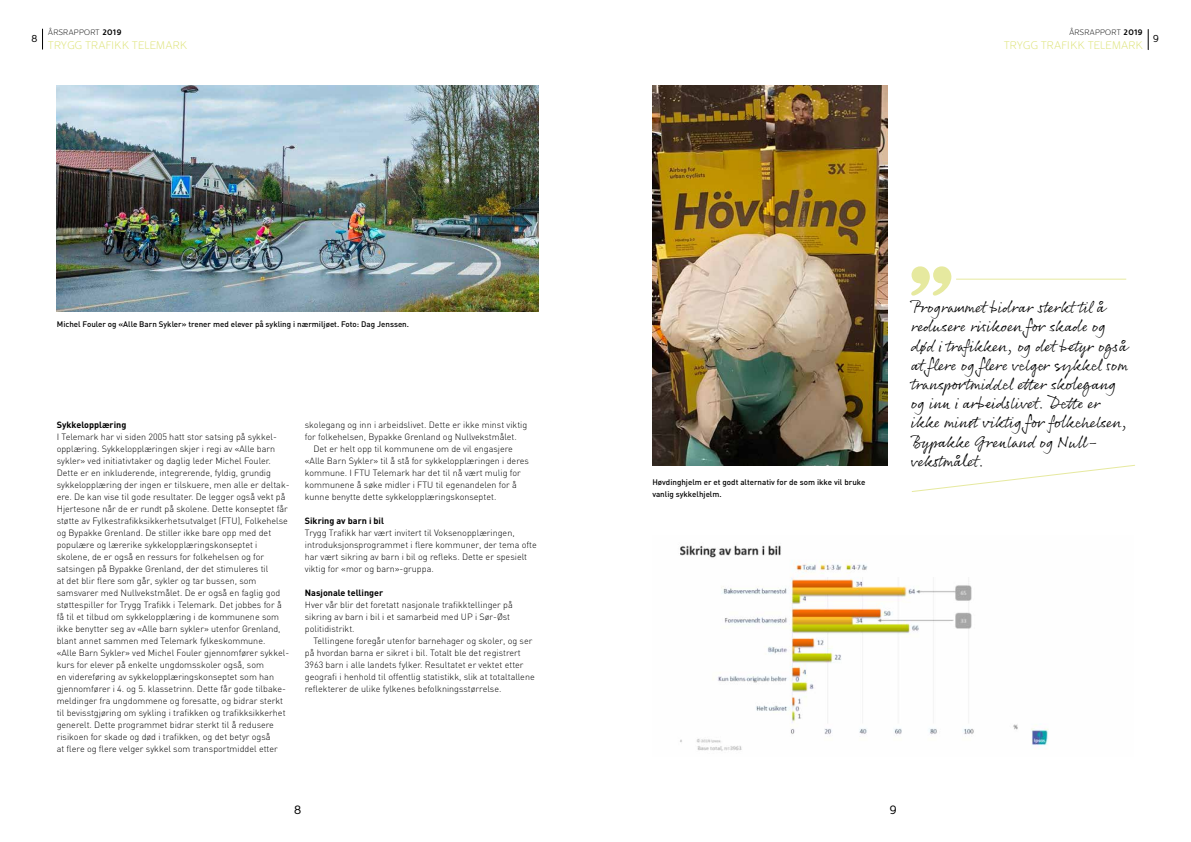
<style>
.page{position:relative;width:1191px;height:842px;background:#fff}
.page>*{position:absolute;margin:0;border:0;box-sizing:border-box;transform-origin:0 0}
.t1{font:16px/19.2px "Rollerscript Smooth";letter-spacing:.005em;color:#000}
.t2{font:12px "Oblik";color:#000}
.t3{font:300 11px "Oblik";letter-spacing:.05em;color:#dbe16f}
.t4{font:10px "Oblik";color:#000}
.t5{font:300 9px/12px "DIN";color:#000}
.t6{font:700 9px "DIN";color:#000}
.t7{font:500 8px/12px "DIN";color:#000}
.t8{font:300 8px "Oblik";letter-spacing:.05em;color:#000}
.s1{font-weight:700}
</style>
<div class="page">
<svg style="left:42px;top:29px;width:1px;height:20px"></svg>
<svg style="left:1148px;top:29px;width:1px;height:21px"></svg>
<img style="left:652px;top:85px;width:235px;height:380px">
<img style="left:57px;top:85px;width:482px;height:227px">
<img style="left:680px;top:545px;width:369px;height:206px">
<svg style="left:911px;top:266px;width:40px;height:30px"></svg>
<svg style="left:911px;top:464px;width:224px;height:28px"></svg>
<hr style="left:956px;top:279px;width:170px;height:1px;background:#e6e99f">
<p class="t4" style="left:32px;top:33px;width:7px">8</p>
<p class="t8" style="left:48px;top:28px;width:75px">ÅRSRAPPORT <span class="s1">2019</span></p>
<p class="t3" style="left:48px;top:39px;width:140px">TRYGG TRAFIKK TELEMARK</p>
<p class="t8" style="left:1069px;top:28px;width:75px">ÅRSRAPPORT <span class="s1">2019</span></p>
<p class="t3" style="left:1004px;top:39px;width:140px">TRYGG TRAFIKK TELEMARK</p>
<p class="t4" style="left:1153px;top:33px;width:7px">9</p>
<p class="t7" style="left:57px;top:318px;width:354px">Michel Fouler og «Alle Barn Sykler» trener med elever på sykling i nærmiljøet. Foto: Dag Jenssen.</p>
<p class="t6" style="left:57px;top:419px;width:71px">Sykkelopplæring</p>
<p class="t5" style="left:57px;top:431px;width:234px">I Telemark har vi siden 2005 hatt stor satsing på sykkel&shy;opplæring. Sykkelopplæringen skjer i regi av «Alle barn sykler» ved initiativtaker og daglig leder Michel Fouler.<br>Dette er en inkluderende, integrerende, fyldig, grundig sykkelopplæring der ingen er tilskuere, men alle er deltak&shy;ere. De kan vise til gode resultater. De legger også vekt på Hjertesone når de er rundt på skolene. Dette konseptet får støtte av Fylkestrafikksikkerhetsutvalget (FTU), Folkehelse og Bypakke Grenland. De stiller ikke bare opp med det populære og lærerike sykkelopplæringskonseptet i skolene, de er også en ressurs for folkehelsen og for satsingen på Bypakke Grenland, der det stimuleres til<br>at det blir flere som går, sykler og tar bussen, som samsvarer med Nullvekstmålet. De er også en faglig god støttespiller for Trygg Trafikk i Telemark. Det jobbes for å få til et tilbud om sykkelopplæring i de kommunene som ikke benytter seg av «Alle barn sykler» utenfor Grenland, blant annet sammen med Telemark fylkeskommune.<br>«Alle Barn Sykler» ved Michel Fouler gjennomfører sykkel&shy;kurs for elever på enkelte ungdomsskoler også, som<br>en videreføring av sykkelopplæringskonseptet som han gjennomfører i 4. og 5. klassetrinn. Dette får gode tilbake&shy;meldinger fra ungdommene og foresatte, og bidrar sterkt til bevisstgjøring om sykling i trafikken og trafikksikkerhet generelt. Dette programmet bidrar sterkt til å redusere risikoen for skade og død i trafikken, og det betyr også<br>at flere og flere velger sykkel som transportmiddel etter</p>
<p class="t5" style="left:305px;top:419px;width:224px">skolegang og inn i arbeidslivet. Dette er ikke minst viktig</p>
<p class="t5" style="left:305px;top:431px;width:213px">for folkehelsen, Bypakke Grenland og Nullvekstmålet.</p>
<p class="t5" style="left:313px;top:443px;width:201px">Det er helt opp til kommunene om de vil engasjere</p>
<p class="t5" style="left:305px;top:455px;width:225px">«Alle Barn Sykler» til å stå for sykkelopplæringen i deres</p>
<p class="t5" style="left:305px;top:467px;width:217px">kommune. I FTU Telemark har det til nå vært mulig for</p>
<p class="t5" style="left:305px;top:479px;width:213px">kommunene å søke midler i FTU til egenandelen for å</p>
<p class="t5" style="left:305px;top:491px;width:193px">kunne benytte dette sykkelopplæringskonseptet.</p>
<p class="t6" style="left:305px;top:515px;width:81px">Sikring av barn i bil</p>
<p class="t5" style="left:305px;top:527px;width:233px">Trygg Trafikk har vært invitert til Voksenopplæringen, introduksjonsprogrammet i flere kommuner, der tema ofte har vært sikring av barn i bil og refleks. Dette er spesielt viktig for «mor og barn»-gruppa.</p>
<p class="t6" style="left:305px;top:587px;width:80px">Nasjonale tellinger</p>
<p class="t5" style="left:305px;top:599px;width:209px">Hver vår blir det foretatt nasjonale trafikktellinger på sikring av barn i bil i et samarbeid med UP i Sør-Øst politidistrikt.</p>
<p class="t5" style="left:305px;top:635px;width:231px;text-indent:9px">Tellingene foregår utenfor barnehager og skoler, og ser på hvordan barna er sikret i bil. Totalt ble det registrert 3963 barn i alle landets fylker. Resultatet er vektet etter geografi i henhold til offentlig statistikk, slik at totaltallene reflekterer de ulike fylkenes befolkningsstørrelse.</p>
<p class="t7" style="left:652px;top:475px;width:215px">Høvdinghjelm er et godt alternativ for de som ikke vil bruke vanlig sykkelhjelm.</p>
<p class="t1" style="left:911px;top:297px;width:218px">Programmet bidrar sterkt til å redusere risikoen for skade og død i trafikken, og det betyr også at flere og flere velger sykkel som transportmiddel etter skolegang og inn i arbeidslivet. Dette er ikke minst viktig for folkehelsen,<br>Bypakke Grenland og Null&shy;vekstmålet.</p>
<h2 class="t2" style="left:294px;top:803px;width:9px">8</h2>
<h2 class="t2" style="left:890px;top:803px;width:8px">9</h2>
</div>
